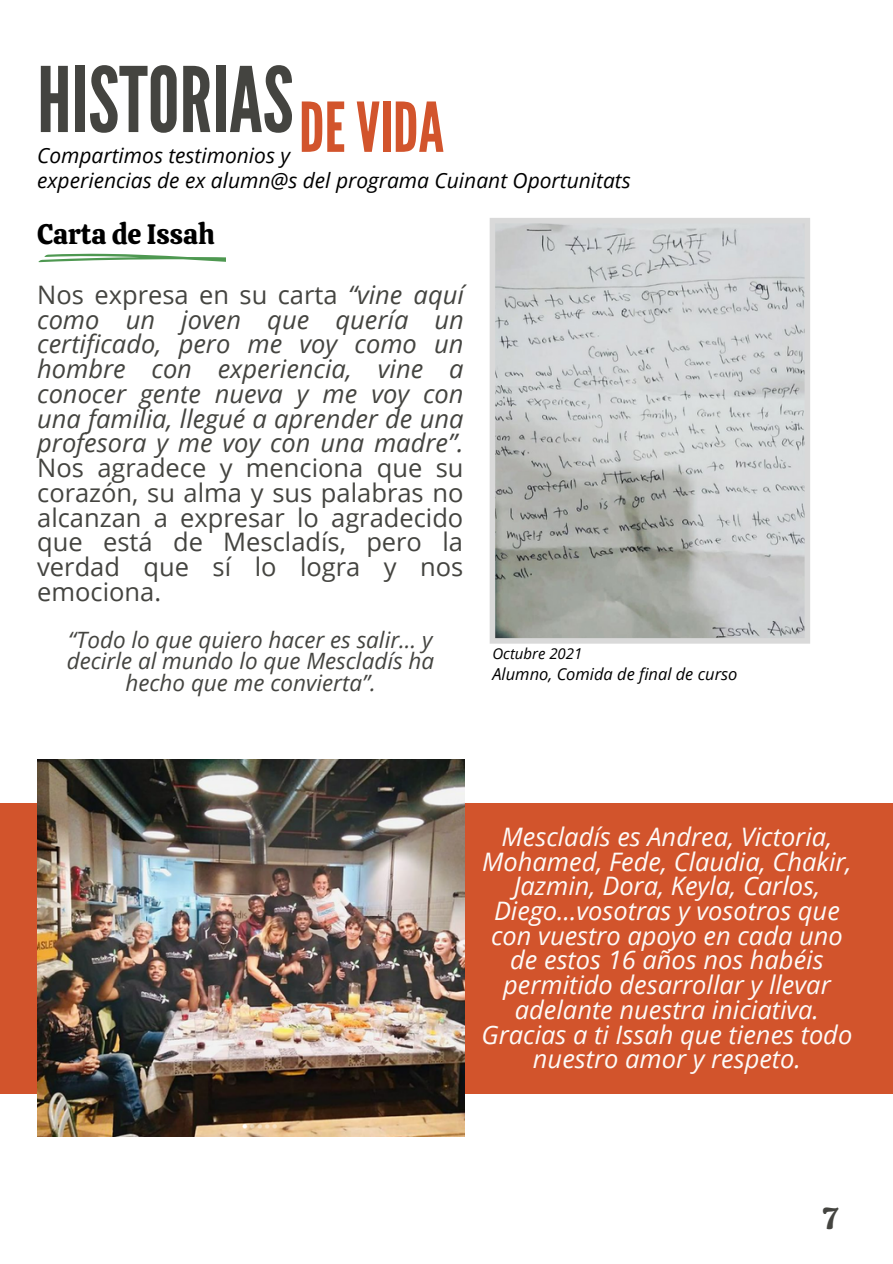
<style>
.page{position:relative;width:893px;height:1264px;background:#fff}
.page>*{position:absolute;margin:0;border:0;box-sizing:border-box;transform-origin:0 0}
.t1{font:90px "League Gothic";color:#444440}
.t2{font:68.55px "League Gothic";color:#d2542c}
.t3{font:30px "Calistoga";color:#444440}
.t4{font:28.05px "Calistoga";color:#000}
.t5{font:italic 25.5px/24.8px "Open Sans";color:#fdfaf7;text-align:center}
.t6{font:italic 25.5px/24.8px "Open Sans";color:#444440;text-align:justify}
.t7{font:25.5px/24.8px "Open Sans";color:#444440;text-align:justify}
.t8{font:italic 22.5px/21.3px "Open Sans";color:#444440;text-align:center}
.t9{font:italic 21px "Open Sans";color:#000}
.t10{font:italic 16.5px "Open Sans";color:#000}
.t11{font:italic 15px "Open Sans";color:#000}
.s1{font-style:normal}
</style>
<div class="page">
<svg style="left:489px;top:218px;width:321px;height:425px;background:#c2c4c3"></svg>
<svg style="left:38px;top:253px;width:187px;height:10px"></svg>
<div style="left:0;top:803px;width:892px;height:290px;background:#d2542c"></div>
<img style="left:37px;top:759px;width:427px;height:377px">
<h1 class="t1" style="left:37px;top:48px;width:258px">HISTORIAS</h1>
<p class="t9" style="left:37px;top:141px;width:254px">Compartimos testimonios y</p>
<h2 class="t2" style="left:299px;top:88px;width:147px">DEVIDA</h2>
<p class="t9" style="left:37px;top:166px;width:595px">experiencias de ex alumn@s del programa Cuinant Oportunitats</p>
<p class="t4" style="left:37px;top:216px;width:179px">Carta de Issah</p>
<p class="t6" style="left:37px;top:282px;width:428px"><span class="s1">Nos expresa en su carta</span> “vine aquí como un joven que quería un certificado, pero me voy como un hombre con experiencia, vine a conocer gente nueva y me voy con una familia, llegué a aprender de una profesora y me voy con una madre”.</p>
<p class="t7" style="left:37px;top:455px;width:427px">Nos agradece y menciona que su corazón, su alma y sus palabras no alcanzan a expresar lo agradecido que está de Mescladís, pero la verdad que sí lo logra y nos emociona.</p>
<p class="t8" style="left:67px;top:628px;width:369px">“Todo lo que quiero hacer es salir… y decirle al mundo lo que Mescladís ha hecho que me convierta”.</p>
<p class="t11" style="left:492px;top:643px;width:91px">Octubre 2021</p>
<p class="t10" style="left:492px;top:662px;width:246px">Alumno, Comida de final de curso</p>
<p class="t5" style="left:481px;top:823px;width:372px">Mescladís es Andrea, Victoria,<br>Mohamed, Fede, Claudia, Chakir,<br>Jazmin, Dora, Keyla, Carlos,<br>Diego…vosotras y vosotros que con vuestro apoyo en cada uno de estos 16 años nos habéis permitido desarrollar y llevar adelante nuestra iniciativa.<br>Gracias a ti Issah que tienes todo nuestro amor y respeto.</p>
<p class="t3" style="left:822px;top:1198px;width:18px">7</p>
</div>
